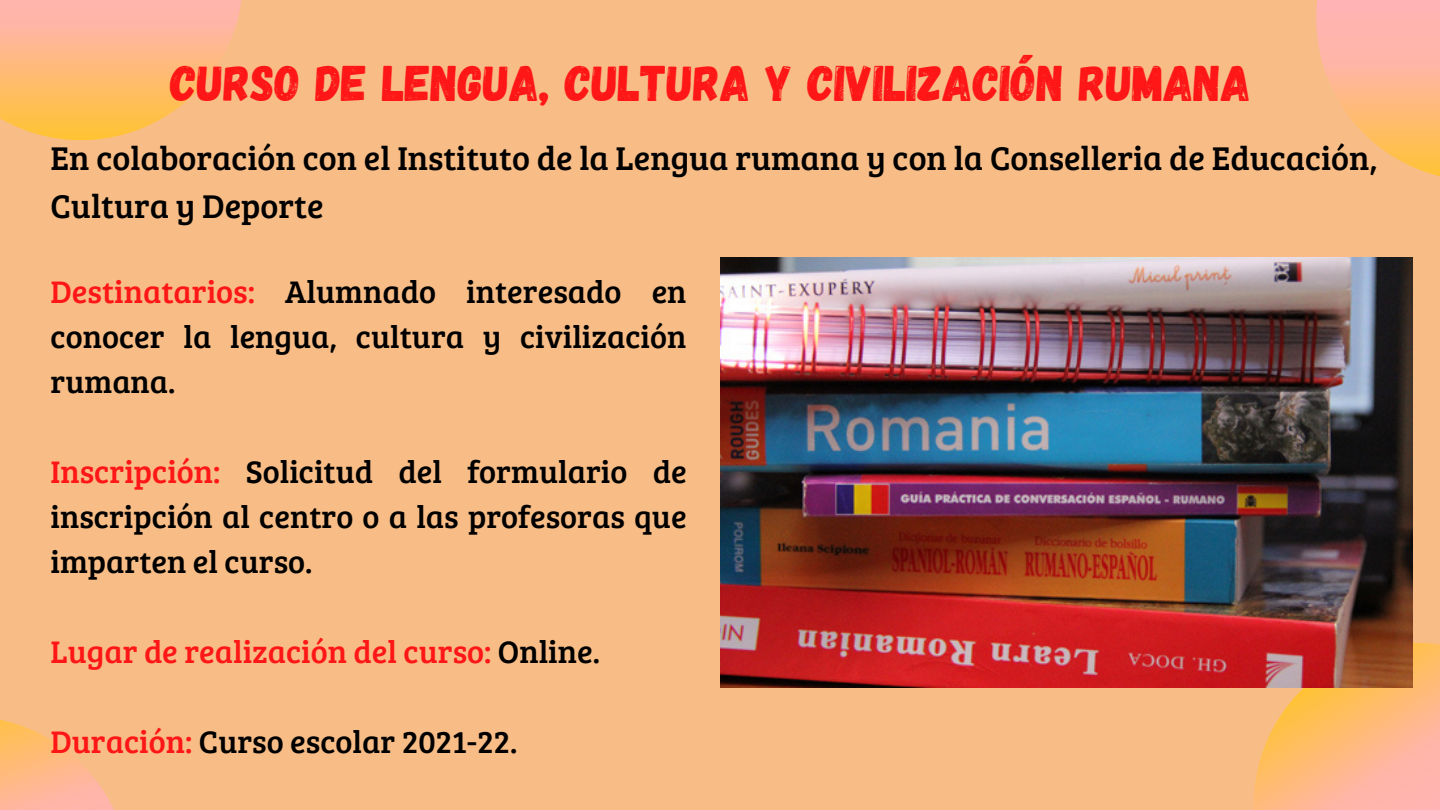
<style>
.page{position:relative;width:1440px;height:810px;background:#f8bd86}
.page>*{position:absolute;margin:0;border:0;box-sizing:border-box;transform-origin:0 0}
.t1{font:50px "Gagalin";color:#ff1616}
.t2{font:34px/47.2px "Bree Serif";color:#000}
.t3{font:32.2px/45px "Bree Serif";color:#000;text-align:justify}
.t4{font:32.2px "Bree Serif";color:#ff1616}
.s1{color:#ff1616}
.s2{color:#000}
</style>
<div class="page">
<svg style="left:0;top:0;width:242px;height:140px"></svg>
<svg style="left:1316px;top:0;width:124px;height:176px"></svg>
<svg style="left:1254px;top:643px;width:186px;height:167px"></svg>
<img style="left:720px;top:257px;width:693px;height:431px">
<svg style="left:0;top:720px;width:114px;height:90px"></svg>
<p class="t1" style="left:171px;top:51px;width:1082px">CURSO DE LENGUA, CULTURA Y CIVILIZACIÓN RUMANA</p>
<p class="t2" style="left:51px;top:133px;width:1329px">En colaboración con el Instituto de la Lengua rumana y con la Conselleria de Educación,<br>Cultura y Deporte</p>
<p class="t3" style="left:51px;top:268px;width:638px"><span class="s1">Destinatarios:</span> Alumnado interesado en conocer la lengua, cultura y civilización rumana.</p>
<p class="t3" style="left:51px;top:448px;width:638px"><span class="s1">Inscripción:</span> Solicitud del formulario de inscripción al centro o a las profesoras que imparten el curso.</p>
<p class="t4" style="left:51px;top:628px;width:551px">Lugar de realización del curso: <span class="s2">Online.</span></p>
<p class="t3" style="left:51px;top:718px;width:468px"><span class="s1">Duración:</span> Curso escolar 2021-22.</p>
</div>
